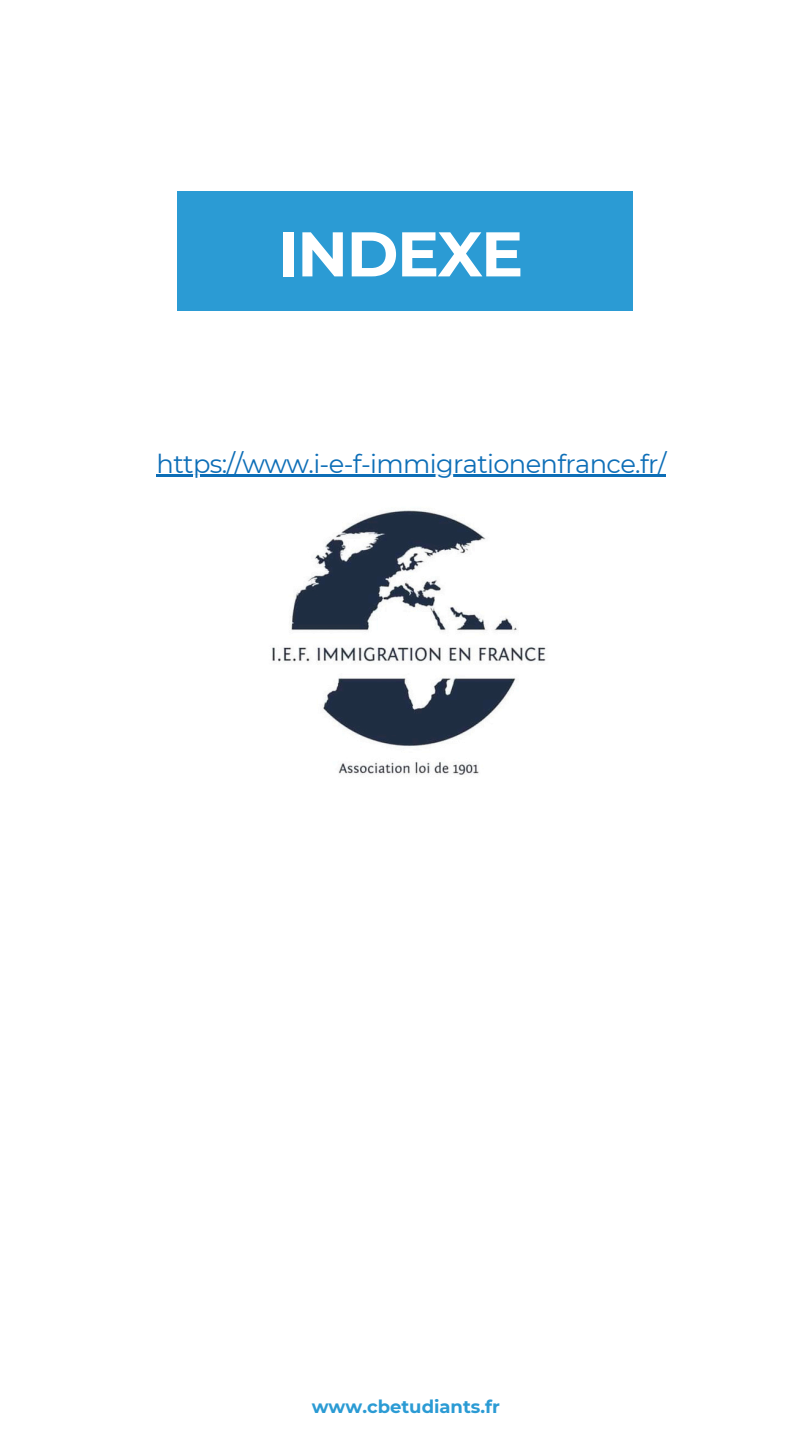
<style>
.page{position:relative;width:810px;height:1440px;background:#fff}
.page>*{position:absolute;margin:0;border:0;box-sizing:border-box;transform-origin:0 0}
.t1{font:700 63px "Montserrat";letter-spacing:-.025em;color:#fff}
.t2{font:25.7px "Montserrat";letter-spacing:-.025em;color:#0d6eb7}
.t3{font:700 18px "Montserrat";color:#2b9bd4}
</style>
<div class="page">
<div style="left:177px;top:191px;width:456px;height:120px;background:#2b9bd4"></div>
<img style="left:272px;top:510px;width:274px;height:265px">
<hr style="left:157px;top:474px;width:509px;height:3px;background:#0d6eb7">
<p class="t1" style="left:278px;top:215px;width:247px">INDEXE</p>
<h2 class="t2" style="left:157px;top:448px;width:511px">https://www.i-e-f-immigrationenfrance.fr/</h2>
<p class="t3" style="left:312px;top:1396px;width:190px">www.cbetudiants.fr</p>
</div>
